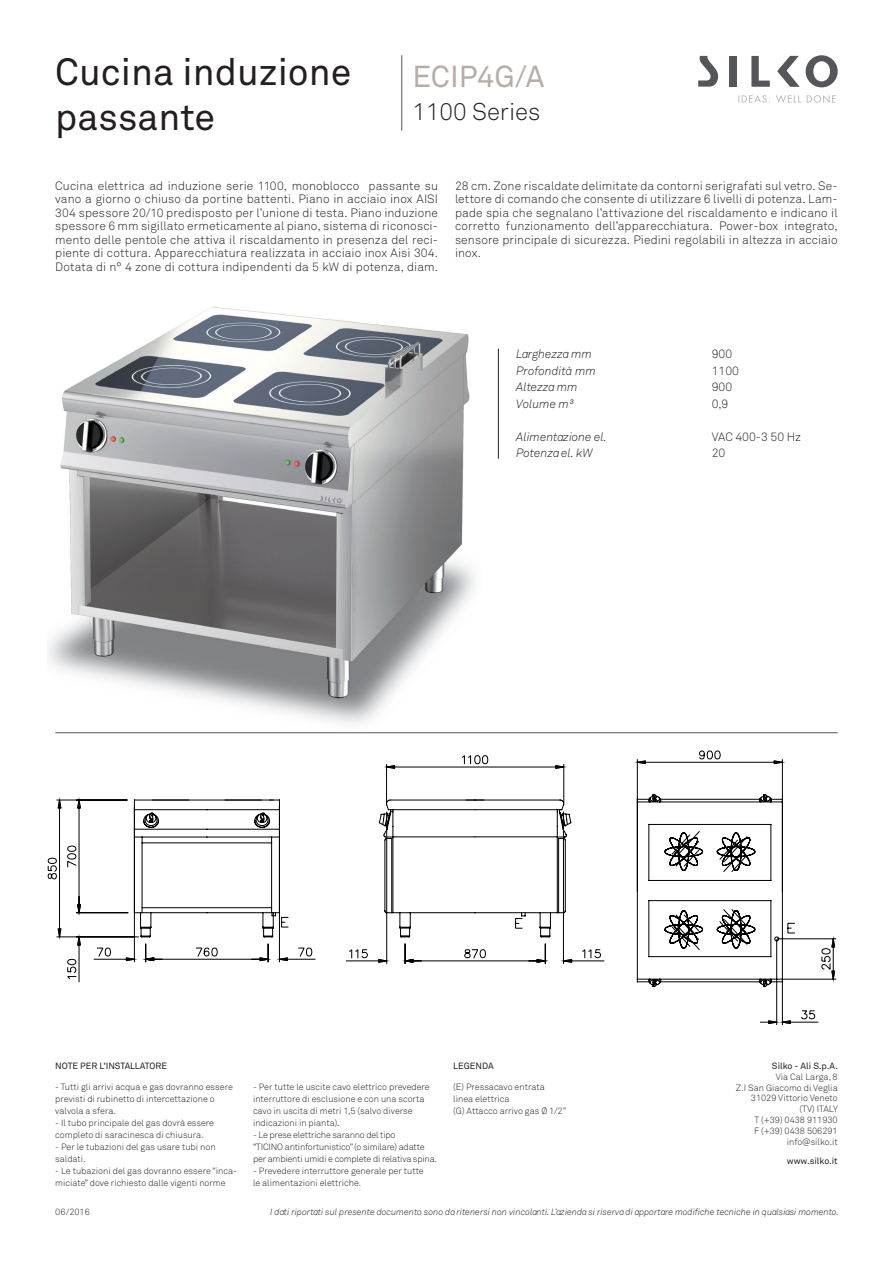
<style>
.page{position:relative;width:893px;height:1263px;background:#fff}
.page>*{position:absolute;margin:0;border:0;box-sizing:border-box;transform-origin:0 0}
.t1{font:37.5px/45px "Akkurat";color:#231f20}
.t2{font:30px "Akkurat";color:#b8ada6}
.t3{font:300 24px "Akkurat";color:#231f20}
.t4{font:300 12px/13.5px "Akkurat";letter-spacing:.005em;color:#231f20}
.t5{font:italic 300 12px/16.5px "Akkurat";color:#231f20}
.t6{font:300 9px/12px "Akkurat";color:#231f20}
.t7{font:italic 300 9px "Akkurat";color:#231f20}
.t8{font:300 9px/12px "Akkurat";letter-spacing:-.02em;color:#231f20}
.t9{font:9px "Akkurat";color:#231f20}
</style>
<div class="page">
<svg style="left:738px;top:95px;width:98px;height:8px"></svg>
<svg style="left:806px;top:55px;width:32px;height:32px"></svg>
<svg style="left:698px;top:56px;width:21px;height:31px"></svg>
<svg style="left:751px;top:56px;width:19px;height:31px"></svg>
<svg style="left:777px;top:56px;width:23px;height:31px"></svg>
<div style="left:730px;top:56px;width:7px;height:31px;background:#555659"></div>
<hr style="left:401px;top:55px;width:1px;height:76px;background:#555659">
<hr style="left:55px;top:732px;width:783px;height:1px;background:#555659">
<hr style="left:498px;top:349px;width:1px;height:110px;background:#231f20">
<img style="left:48px;top:306px;width:427px;height:418px">
<svg style="left:48px;top:750px;width:788px;height:275px"></svg>
<svg style="left:134px;top:794px;width:638px;height:193px"></svg>
<svg style="left:134px;top:799px;width:649px;height:183px"></svg>
<h1 class="t1" style="left:55px;top:49px;width:298px">Cucina induzione passante</h1>
<h2 class="t2" style="left:412px;top:57px;width:134px">ECIP4G/A</h2>
<h3 class="t3" style="left:412px;top:96px;width:130px">1100 Series</h3>
<p class="t4" style="left:55px;top:178px;width:384px;text-align:justify">Cucina elettrica ad induzione serie 1100, monoblocco passante su vano a giorno o chiuso da portine battenti. Piano in acciaio inox AISI 304 spessore 20/10 predisposto per l’unione di testa. Piano induzione spessore 6 mm sigillato ermeticamente al piano, sistema di riconosci&shy;mento delle pentole che attiva il riscaldamento in presenza del reci&shy;piente di cottura. Apparecchiatura realizzata in acciaio inox Aisi 304.<br>Dotata di n° 4 zone di cottura indipendenti da 5 kW di potenza, diam.</p>
<p class="t4" style="left:455px;top:178px;width:384px;text-align:justify">28 cm. Zone riscaldate delimitate da contorni serigrafati sul vetro. Se&shy;lettore di comando che consente di utilizzare 6 livelli di potenza. Lam&shy;pade spia che segnalano l’attivazione del riscaldamento e indicano il corretto funzionamento dell’apparecchiatura. Power-box integrato, sensore principale di sicurezza. Piedini regolabili in altezza in acciaio inox.</p>
<p class="t5" style="left:516px;top:346px;width:81px">Larghezza mm<br>Profondità mm<br>Altezza mm<br>Volume m³</p>
<p class="t5" style="left:516px;top:428px;width:92px">Alimentazione el.<br>Potenza el. kW</p>
<p class="t4" style="left:712px;top:346px;width:29px;line-height:16.5px">900<br>1100<br>900<br>0,9</p>
<p class="t4" style="left:712px;top:428px;width:91px;line-height:16.5px">VAC 400-3 50 Hz<br>20</p>
<p class="t9" style="left:55px;top:1060px;width:113px">NOTE PER L’INSTALLATORE</p>
<p class="t6" style="left:55px;top:1081px;width:179px">- Tutti gli arrivi acqua e gas dovranno essere previsti di rubinetto di intercettazione o valvola a sfera.</p>
<p class="t6" style="left:55px;top:1117px;width:160px">- Il tubo principale del gas dovrà essere completo di saracinesca di chiusura.</p>
<p class="t6" style="left:55px;top:1141px;width:162px">- Per le tubazioni del gas usare tubi non saldati.</p>
<p class="t6" style="left:55px;top:1165px;width:183px">- Le tubazioni del gas dovranno essere “inca&shy;miciate” dove richiesto dalle vigenti norme</p>
<p class="t6" style="left:253px;top:1081px;width:178px">- Per tutte le uscite cavo elettrico prevedere interruttore di esclusione e con una scorta cavo in uscita di metri 1,5 (salvo diverse indicazioni in pianta).</p>
<p class="t8" style="left:253px;top:1129px;width:186px">- Le prese elettriche saranno del tipo<br>“TICINO antinfortunistico” (o similare) adatte per ambienti umidi e complete di relativa spina.</p>
<p class="t6" style="left:253px;top:1165px;width:172px">- Prevedere interruttore generale per tutte le alimentazioni elettriche.</p>
<p class="t9" style="left:453px;top:1060px;width:42px">LEGENDA</p>
<p class="t6" style="left:453px;top:1081px;width:114px">(E) Pressacavo entrata linea elettrica<br>(G) Attacco arrivo gas Ø 1/2”</p>
<p class="t9" style="left:772px;top:1060px;width:68px">Silko - Ali S.p.A.</p>
<p class="t6" style="left:736px;top:1071px;width:104px;line-height:10.8px;text-align:right">Via Cal Larga, 8<br>Z.I San Giacomo di Veglia<br>31029 Vittorio Veneto (TV) ITALY<br>T (+39) 0438 911930<br>F (+39) 0438 506291 info@silko.it</p>
<p class="t9" style="left:787px;top:1155px;width:52px">www.silko.it</p>
<p class="t6" style="left:55px;top:1205px;width:36px">06/2016</p>
<p class="t7" style="left:270px;top:1206px;width:570px">I dati riportati sul presente documento sono da ritenersi non vincolanti. L’azienda si riserva di apportare modifiche tecniche in qualsiasi momento.</p>
</div>
